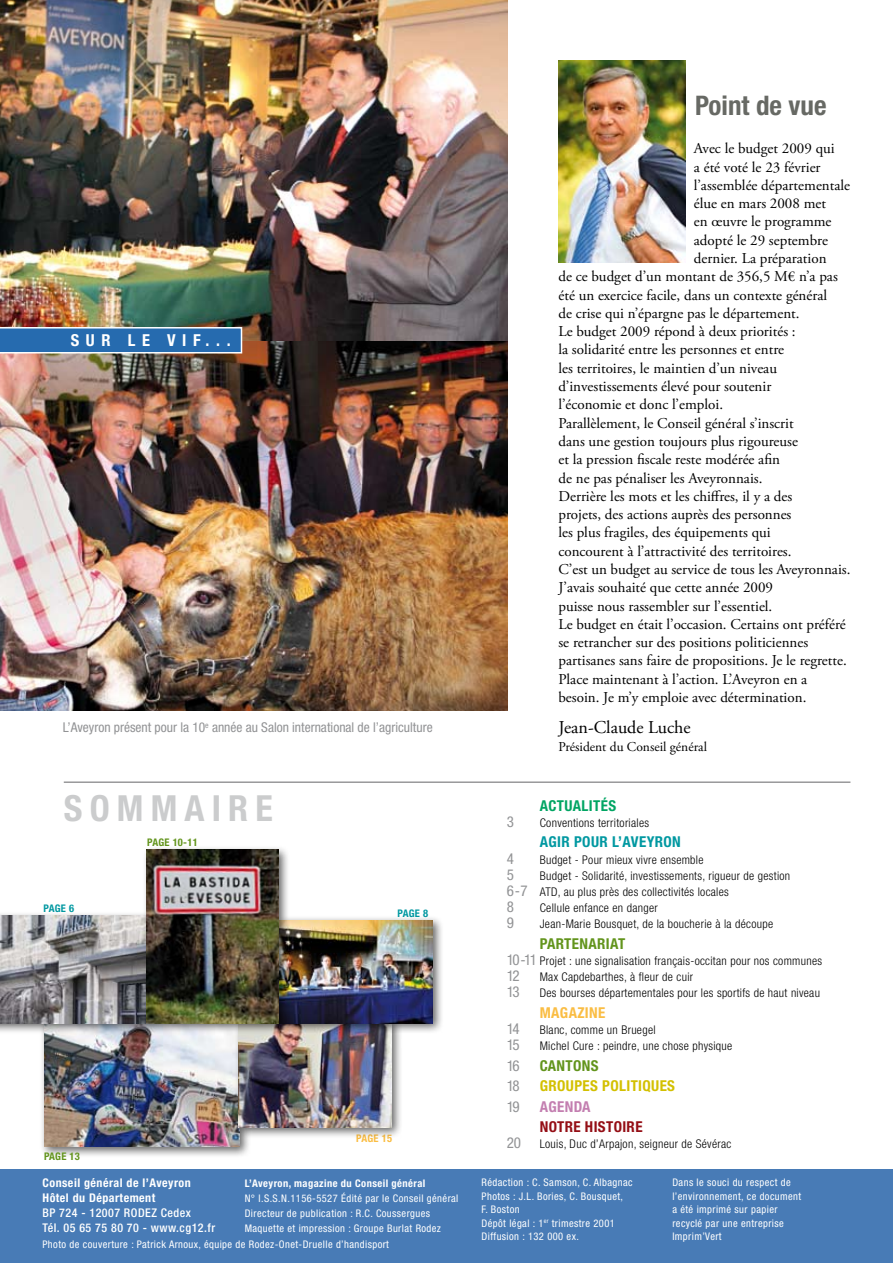
<style>
.page{position:relative;width:893px;height:1263px;background:#fff}
.page>*{position:absolute;margin:0;border:0;box-sizing:border-box;transform-origin:0 0}
.t1{font:700 condensed 36px "Helvetica Neue";letter-spacing:.2em;color:#cbcccd}
.t2{font:700 condensed 27px "Helvetica Neue";color:#676964}
.t3{font:18px "Adobe Garamond Pro";color:#000}
.t4{font:700 condensed 16.5px "Helvetica Neue";letter-spacing:.4em;color:#fff}
.t5{font:15px "Adobe Garamond Pro";color:#000}
.t6{font:condensed 15px "Helvetica Neue";letter-spacing:-.1em;color:#929395}
.t7{font:700 condensed 15px "Helvetica Neue";letter-spacing:.025em;color:#62941c}
.t8{font:700 condensed 15px "Helvetica Neue";letter-spacing:.025em;color:#0098a1}
.t9{font:700 condensed 15px "Helvetica Neue";letter-spacing:.025em;color:#d3c000}
.t10{font:700 condensed 15px "Helvetica Neue";letter-spacing:.025em;color:#940e15}
.t11{font:700 condensed 15px "Helvetica Neue";letter-spacing:.025em;color:#00a563}
.t12{font:700 condensed 15px "Helvetica Neue";letter-spacing:.025em;color:#fabd43}
.t13{font:700 condensed 15px "Helvetica Neue";letter-spacing:.025em;color:#c37eb0}
.t14{font:condensed 13.5px "Helvetica Neue";color:#929395}
.t15{font:13.5px "Adobe Garamond Pro";color:#000}
.t16{font:300 condensed 12px/16.2px "Helvetica Neue";letter-spacing:.025em;color:#000}
.t17{font:500 condensed 12px/15px "Helvetica Neue LT Std";letter-spacing:.04em;color:#fff}
.t18{font:700 condensed 12px/15px "Helvetica Neue LT Std";letter-spacing:.04em;color:#fff}
.t19{font:condensed 10.5px/13.5px "Helvetica Neue LT Std";letter-spacing:.04em;color:#fff}
.t20{font:700 condensed 10.5px "Helvetica Neue LT Std";letter-spacing:.04em;color:#fff}
.t21{font:700 condensed 10.5px "Helvetica Neue";letter-spacing:.025em;color:#62941c}
.t22{font:700 condensed 10.5px "Helvetica Neue";letter-spacing:.025em;color:#0098a1}
.t23{font:700 condensed 10.5px "Helvetica Neue";letter-spacing:.025em;color:#fabd43}
.s1{font-weight:400;font-size:15px;color:#929395}
</style>
<div class="page">
<div style="left:40px;top:1014px;width:211px;height:144px;background:#000;opacity:.6"></div>
<img style="left:44px;top:1034px;width:195px;height:112px">
<img style="left:0;top:0;width:507px;height:710px">
<svg style="left:0;top:327px;width:242px;height:26px;background:#3b79b6"></svg>
<div style="left:0;top:1170px;width:893px;height:93px;background:#487bb6"></div>
<hr style="left:64px;top:782px;width:786px;height:1px;background:#646567">
<img style="left:558px;top:60px;width:127px;height:203px">
<div style="left:234px;top:1016px;width:169px;height:123px;background:#000;opacity:.6"></div>
<img style="left:239px;top:1035px;width:153px;height:92px">
<div style="left:0;top:911px;width:160px;height:123px;background:#000;opacity:.6"></div>
<img style="left:0;top:916px;width:142px;height:107px">
<div style="left:273px;top:915px;width:172px;height:120px;background:#000;opacity:.6"></div>
<img style="left:290px;top:920px;width:143px;height:103px">
<div style="left:142px;top:845px;width:148px;height:190px;background:#000;opacity:.6"></div>
<img style="left:147px;top:850px;width:132px;height:173px">
<p class="t4" style="left:71px;top:330px;width:161px">SUR LE VIF...</p>
<p class="t14" style="left:63px;top:720px;width:371px">L’Aveyron présent pour la 10<sup>e</sup> année au Salon international de l’agriculture</p>
<h1 class="t1" style="left:64px;top:786px;width:211px">SOMMAIRE</h1>
<p class="t22" style="left:44px;top:902px;width:32px">PAGE 6</p>
<p class="t21" style="left:147px;top:836px;width:52px">PAGE 10-11</p>
<p class="t21" style="left:44px;top:1150px;width:37px">PAGE 13</p>
<p class="t22" style="left:398px;top:907px;width:32px">PAGE 8</p>
<p class="t23" style="left:356px;top:1132px;width:37px">PAGE 15</p>
<p class="t18" style="left:43px;top:1175px;width:150px">Conseil général de l’Aveyron<br>Hôtel du Département</p>
<p class="t17" style="left:43px;top:1205px;width:174px">BP 724 - 12007 RODEZ Cedex<br>Tél. 05 65 75 80 70 - www.cg12.fr</p>
<p class="t19" style="left:43px;top:1237px;width:348px">Photo de couverture : Patrick Arnoux, équipe de Rodez-Onet-Druelle d’handisport</p>
<p class="t20" style="left:245px;top:1176px;width:182px">L’Aveyron, magazine du Conseil général</p>
<p class="t19" style="left:245px;top:1190px;width:215px;line-height:15px">N° I.S.S.N.1156-5527 Édité par le Conseil général<br>Directeur de publication : R.C. Coussergues<br>Maquette et impression : Groupe Burlat Rodez</p>
<h2 class="t2" style="left:695px;top:90px;width:133px">POINT DE VUE</h2>
<p class="t5" style="left:694px;top:140px;width:142px">Avec le budget 2009 qui</p>
<p class="t5" style="left:694px;top:158px;width:128px">a été voté le 23 février</p>
<p class="t5" style="left:694px;top:176px;width:158px">l’assemblée départementale</p>
<p class="t5" style="left:694px;top:194px;width:134px">élue en mars 2008 met</p>
<p class="t5" style="left:694px;top:213px;width:139px">en œuvre le programme</p>
<p class="t5" style="left:694px;top:231px;width:136px">adopté le 29 septembre</p>
<p class="t5" style="left:694px;top:249px;width:134px">dernier. La préparation</p>
<p class="t5" style="left:558px;top:268px;width:281px">de ce budget d’un montant de 356,5 M€ n’a pas</p>
<p class="t5" style="left:558px;top:286px;width:270px">été un exercice facile, dans un contexte général</p>
<p class="t5" style="left:558px;top:304px;width:243px">de crise qui n’épargne pas le département.</p>
<p class="t5" style="left:558px;top:322px;width:239px">Le budget 2009 répond à deux priorités :</p>
<p class="t5" style="left:558px;top:341px;width:227px">la solidarité entre les personnes et entre</p>
<p class="t5" style="left:558px;top:359px;width:220px">les territoires, le maintien d’un niveau</p>
<p class="t5" style="left:558px;top:377px;width:214px">d’investissements élevé pour soutenir</p>
<p class="t5" style="left:558px;top:396px;width:166px">l’économie et donc l’emploi.</p>
<p class="t5" style="left:558px;top:414px;width:237px">Parallèlement, le Conseil général s’inscrit</p>
<p class="t5" style="left:558px;top:432px;width:241px">dans une gestion toujours plus rigoureuse</p>
<p class="t5" style="left:558px;top:450px;width:223px">et la pression fiscale reste modérée afin</p>
<p class="t5" style="left:558px;top:469px;width:205px">de ne pas pénaliser les Aveyronnais.</p>
<p class="t5" style="left:558px;top:487px;width:235px">Derrière les mots et les chiffres, il y a des</p>
<p class="t5" style="left:558px;top:505px;width:234px">projets, des actions auprès des personnes</p>
<p class="t5" style="left:558px;top:524px;width:214px">les plus fragiles, des équipements qui</p>
<p class="t5" style="left:558px;top:542px;width:235px">concourent à l’attractivité des territoires.</p>
<p class="t5" style="left:558px;top:560px;width:293px">C’est un budget au service de tous les Aveyronnais.</p>
<p class="t5" style="left:558px;top:578px;width:216px">J’avais souhaité que cette année 2009</p>
<p class="t5" style="left:558px;top:597px;width:215px">puisse nous rassembler sur l’essentiel.</p>
<p class="t5" style="left:558px;top:615px;width:289px">Le budget en était l’occasion. Certains ont préféré</p>
<p class="t5" style="left:558px;top:633px;width:251px">se retrancher sur des positions politiciennes</p>
<p class="t5" style="left:558px;top:652px;width:290px">partisanes sans faire de propositions. Je le regrette.</p>
<p class="t5" style="left:558px;top:670px;width:250px">Place maintenant à l’action. L’Aveyron en a</p>
<p class="t5" style="left:558px;top:688px;width:249px">besoin. Je m’y emploie avec détermination.</p>
<p class="t3" style="left:558px;top:716px;width:134px">Jean-Claude Luche</p>
<p class="t15" style="left:558px;top:739px;width:150px">Président du Conseil général</p>
<p class="t11" style="left:540px;top:796px;width:78px">ACTUALITÉS</p>
<p class="t6" style="left:507px;top:813px;width:9px">3</p>
<p class="t16" style="left:540px;top:814px;width:111px">Conventions territoriales</p>
<p class="t8" style="left:540px;top:833px;width:143px">AGIR POUR L’AVEYRON</p>
<p class="t6" style="left:507px;top:850px;width:9px">4</p>
<p class="t16" style="left:540px;top:851px;width:165px">Budget - Pour mieux vivre ensemble</p>
<p class="t6" style="left:507px;top:866px;width:9px">5</p>
<p class="t16" style="left:507px;top:867px;width:285px;text-indent:33px">Budget - Solidarité, investissements, rigueur de gestion<br><span class="s1">6-7</span> ATD, au plus près des collectivités locales</p>
<p class="t6" style="left:507px;top:898px;width:9px">8</p>
<p class="t16" style="left:540px;top:900px;width:119px">Cellule enfance en danger</p>
<p class="t6" style="left:507px;top:914px;width:9px">9</p>
<p class="t16" style="left:540px;top:916px;width:235px">Jean-Marie Bousquet, de la boucherie à la découpe</p>
<p class="t7" style="left:540px;top:934px;width:87px">PARTENARIAT</p>
<p class="t16" style="left:507px;top:953px;width:317px"><span class="s1">10-11</span> Projet : une signalisation français-occitan pour nos communes</p>
<p class="t6" style="left:507px;top:967px;width:14px">12</p>
<p class="t16" style="left:540px;top:969px;width:155px">Max Capdebarthes, à fleur de cuir</p>
<p class="t6" style="left:507px;top:983px;width:14px">13</p>
<p class="t16" style="left:540px;top:985px;width:282px">Des bourses départementales pour les sportifs de haut niveau</p>
<p class="t12" style="left:540px;top:1003px;width:67px">MAGAZINE</p>
<p class="t6" style="left:507px;top:1020px;width:14px">14</p>
<p class="t16" style="left:540px;top:1022px;width:117px">Blanc, comme un Bruegel</p>
<p class="t6" style="left:507px;top:1036px;width:14px">15</p>
<p class="t16" style="left:540px;top:1038px;width:194px">Michel Cure : peindre, une chose physique</p>
<p class="t6" style="left:507px;top:1057px;width:14px">16</p>
<p class="t7" style="left:540px;top:1056px;width:60px">CANTONS</p>
<p class="t6" style="left:507px;top:1077px;width:14px">18</p>
<p class="t9" style="left:540px;top:1077px;width:137px">GROUPES POLITIQUES</p>
<p class="t6" style="left:507px;top:1098px;width:14px">19</p>
<p class="t13" style="left:540px;top:1097px;width:52px">AGENDA</p>
<p class="t10" style="left:540px;top:1118px;width:27px">NOTRE</p>
<p class="t10" style="left:585px;top:1118px;width:45px">HISTOIRE</p>
<p class="t16" style="left:507px;top:1136px;width:226px"><span class="s1">20</span> Louis, Duc d’Arpajon, seigneur de Sévérac</p>
<p class="t19" style="left:482px;top:1175px;width:153px">Rédaction : C. Samson, C. Albagnac<br>Photos : J.L. Bories, C. Bousquet,<br>F. Boston<br>Dépôt légal : 1<sup>er</sup> trimestre 2001<br>Diffusion : 132 000 ex.</p>
<p class="t19" style="left:672px;top:1175px;width:130px">Dans le souci du respect de l’environnement, ce document a été imprimé sur papier recyclé par une entreprise<br>Imprim’Vert</p>
</div>
